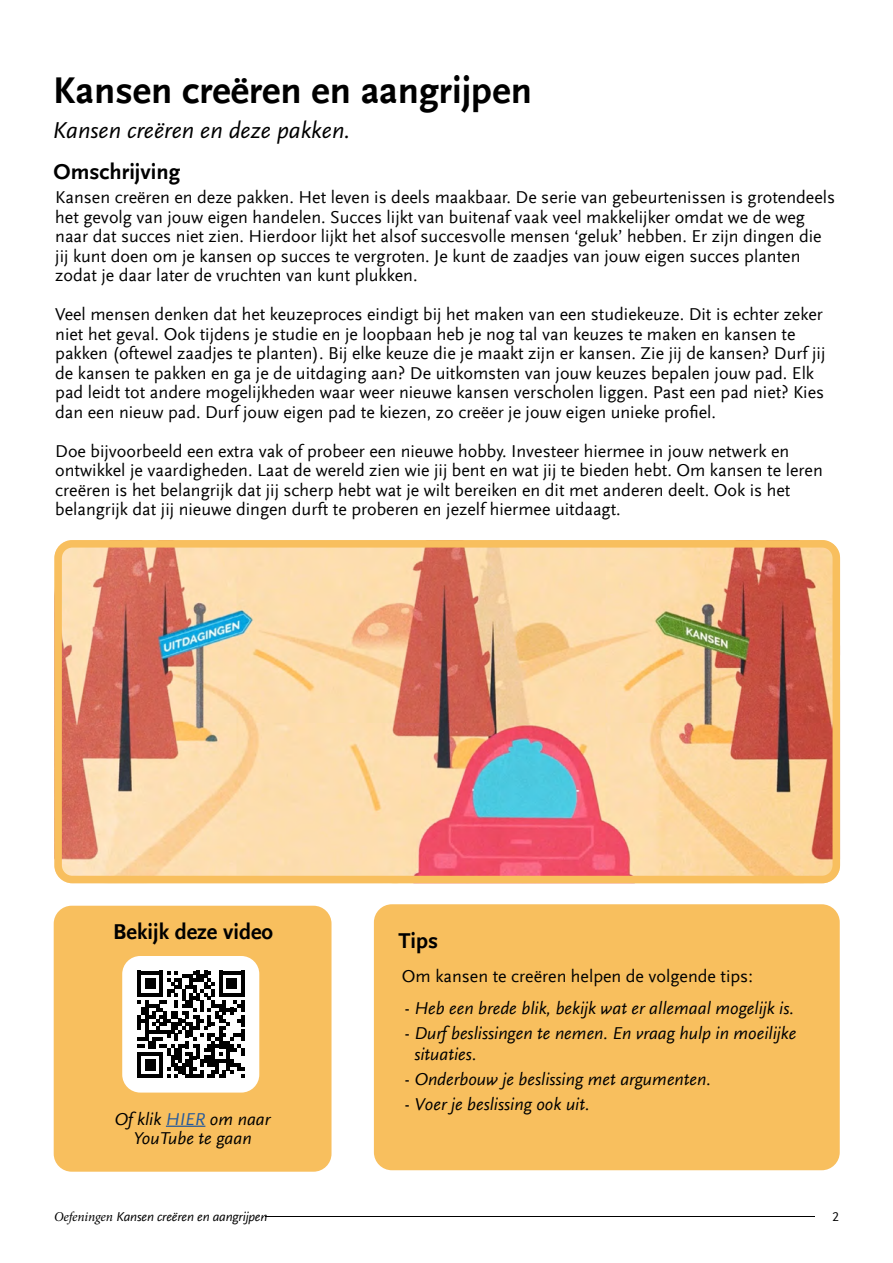
<style>
.page{position:relative;width:893px;height:1263px;background:#fff}
.page>*{position:absolute;margin:0;border:0;box-sizing:border-box;transform-origin:0 0}
.t1{font:700 39px "Scala Sans Offc";color:#000}
.t2{font:24px "Scala Sans Regular LF Italic";color:#000}
.t3{font:700 22.5px "Scala Sans Offc";color:#000}
.t4{font:18px/19.5px "Scala Sans Offc";color:#000}
.t5{font:italic 18px/20.9px "Scala Sans Offc";color:#000}
.t6{font:italic 13.5px "Scala Sans Offc";letter-spacing:-.01em;color:#000}
.t7{font:13.5px "Scala Sans Offc";color:#000}
.s1{color:#275b9b}
.s2{font-family:"Scala Sans Regular LF";font-style:normal}
.s3{font-family:"Minion Pro"}
</style>
<div class="page">
<hr style="left:181px;top:1215px;width:634px;height:1px;background:#000">
<div style="left:54px;top:1209px;width:210px;height:15px;background:#fff"></div>
<img style="left:63px;top:549px;width:768px;height:325px">
<div style="left:54px;top:540px;width:786px;height:343px;border:8px solid #f8bf5e;border-radius:14px"></div>
<div style="left:374px;top:904px;width:466px;height:266px;background:#f8bf5e;border-radius:18px"></div>
<div style="left:54px;top:906px;width:277px;height:266px;background:#f8bf5e;border-radius:18px"></div>
<hr style="left:166px;top:1125px;width:39px;height:2px;background:#275b9b">
<div style="left:122px;top:956px;width:137px;height:136px;background:#fff;border-radius:18px"></div>
<svg style="left:137px;top:971px;width:108px;height:107px"></svg>
<h1 class="t1" style="left:53px;top:69px;width:480px">Kansen creëren en aangrijpen</h1>
<h2 class="t2" style="left:53px;top:117px;width:299px">Kansen creëren en deze pakken.</h2>
<p class="t3" style="left:54px;top:159px;width:128px">Omschrijving</p>
<p class="t4" style="left:55px;top:188px;width:781px">Kansen creëren en deze pakken. Het leven is deels maakbaar. De serie van gebeurtenissen is grotendeels het gevolg van jouw eigen handelen. Succes lijkt van buitenaf vaak veel makkelijker omdat we de weg naar dat succes niet zien. Hierdoor lijkt het alsof succesvolle mensen ‘geluk’ hebben. Er zijn dingen die jij kunt doen om je kansen op succes te vergroten. Je kunt de zaadjes van jouw eigen succes planten zodat je daar later de vruchten van kunt plukken.</p>
<p class="t4" style="left:55px;top:305px;width:772px">Veel mensen denken dat het keuzeproces eindigt bij het maken van een studiekeuze. Dit is echter zeker niet het geval. Ook tijdens je studie en je loopbaan heb je nog tal van keuzes te maken en kansen te pakken (oftewel zaadjes te planten). Bij elke keuze die je maakt zijn er kansen. Zie jij de kansen? Durf jij de kansen te pakken en ga je de uitdaging aan? De uitkomsten van jouw keuzes bepalen jouw pad. Elk pad leidt tot andere mogelijkheden waar weer nieuwe kansen verscholen liggen. Past een pad niet? Kies dan een nieuw pad. Durf jouw eigen pad te kiezen, zo creëer je jouw eigen unieke profiel.</p>
<p class="t4" style="left:55px;top:441px;width:769px">Doe bijvoorbeeld een extra vak of probeer een nieuwe hobby. Investeer hiermee in jouw netwerk en ontwikkel je vaardigheden. Laat de wereld zien wie jij bent en wat jij te bieden hebt. Om kansen te leren creëren is het belangrijk dat jij scherp hebt wat je wilt bereiken en dit met anderen deelt. Ook is het belangrijk dat jij nieuwe dingen durft te proberen en jezelf hiermee uitdaagt.</p>
<p class="t3" style="left:113px;top:919px;width:161px">Bekijk deze video</p>
<p class="t5" style="left:114px;top:1110px;width:158px;line-height:18.9px;text-align:center">Of klik <span class="s1">HIER</span> om naar<br>YouTube te gaan</p>
<p class="t3" style="left:398px;top:928px;width:41px">Tips</p>
<p class="t4" style="left:402px;top:966px;width:352px">Om kansen te creëren helpen de volgende tips:</p>
<p class="t5" style="left:405px;top:998px;width:391px"><span class="s2">-</span> Heb een brede blik, bekijk wat er allemaal mogelijk is.</p>
<p class="t5" style="left:414px;top:1023px;width:384px;text-indent:-9px"><span class="s2">-</span> Durf beslissingen te nemen. En vraag hulp in moeilijke situaties.</p>
<p class="t5" style="left:405px;top:1069px;width:308px"><span class="s2">-</span> Onderbouw je beslissing met argumenten.</p>
<p class="t5" style="left:405px;top:1094px;width:186px"><span class="s2">-</span> Voer je beslissing ook uit.</p>
<p class="t6" style="left:54px;top:1210px;width:215px"><span class="s3">Oefeningen</span> Kansen creëren en aangrijpen</p>
<p class="t7" style="left:832px;top:1210px;width:8px">2</p>
</div>
